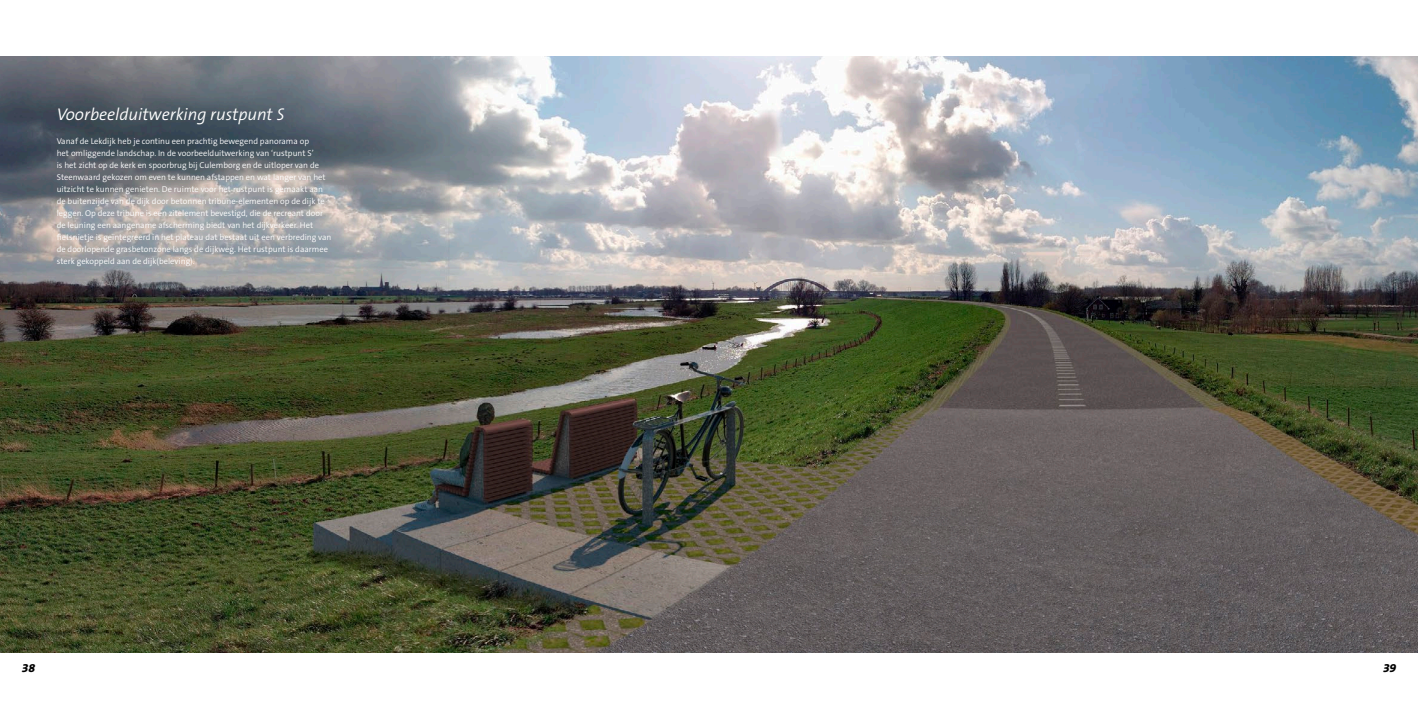
<style>
.page{position:relative;width:1418px;height:709px;background:#fff}
.page>*{position:absolute;margin:0;border:0;box-sizing:border-box;transform-origin:0 0}
._3__Paragraafkop{font:italic 300 17px "The Sans B4";color:#fff}
.t1{font:italic 800 12px "The Sans B8";color:#000}
._1__Bodytekst{font:300 8.5px/12px "The Sans B4";color:#fff}
</style>
<div class="page">
<img style="left:0;top:57px;width:1417px;height:595px">
<p class="_3__Paragraafkop" style="left:57px;top:105px;width:229px">Voorbeelduitwerking rustpunt S</p>
<p class="_1__Bodytekst" style="left:57px;top:135px;width:276px">Vanaf de Lekdijk heb je continu een prachtig bewegend panorama op<br>het omliggende landschap. In de voorbeelduitwerking van ‘rustpunt S’<br>is het zicht op de kerk en spoorbrug bij Culemborg en de uitloper van de Steenwaard gekozen om even te kunnen afstappen en wat langer van het uitzicht te kunnen genieten. De ruimte voor het rustpunt is gemaakt aan de buitenzijde van de dijk door betonnen tribune-elementen op de dijk te leggen. Op deze tribune is een zitelement bevestigd, die de recreant door de leuning een aangename afscherming biedt van het dijkverkeer. Het fietsnietje is geïntegreerd in het plateau dat bestaat uit een verbreding van de doorlopende grasbetonzone langs de dijkweg. Het rustpunt is daarmee sterk gekoppeld aan de dijk(beleving).</p>
<h2 class="t1" style="left:22px;top:661px;width:15px">38</h2>
<h2 class="t1" style="left:1382px;top:661px;width:15px">39</h2>
</div>
